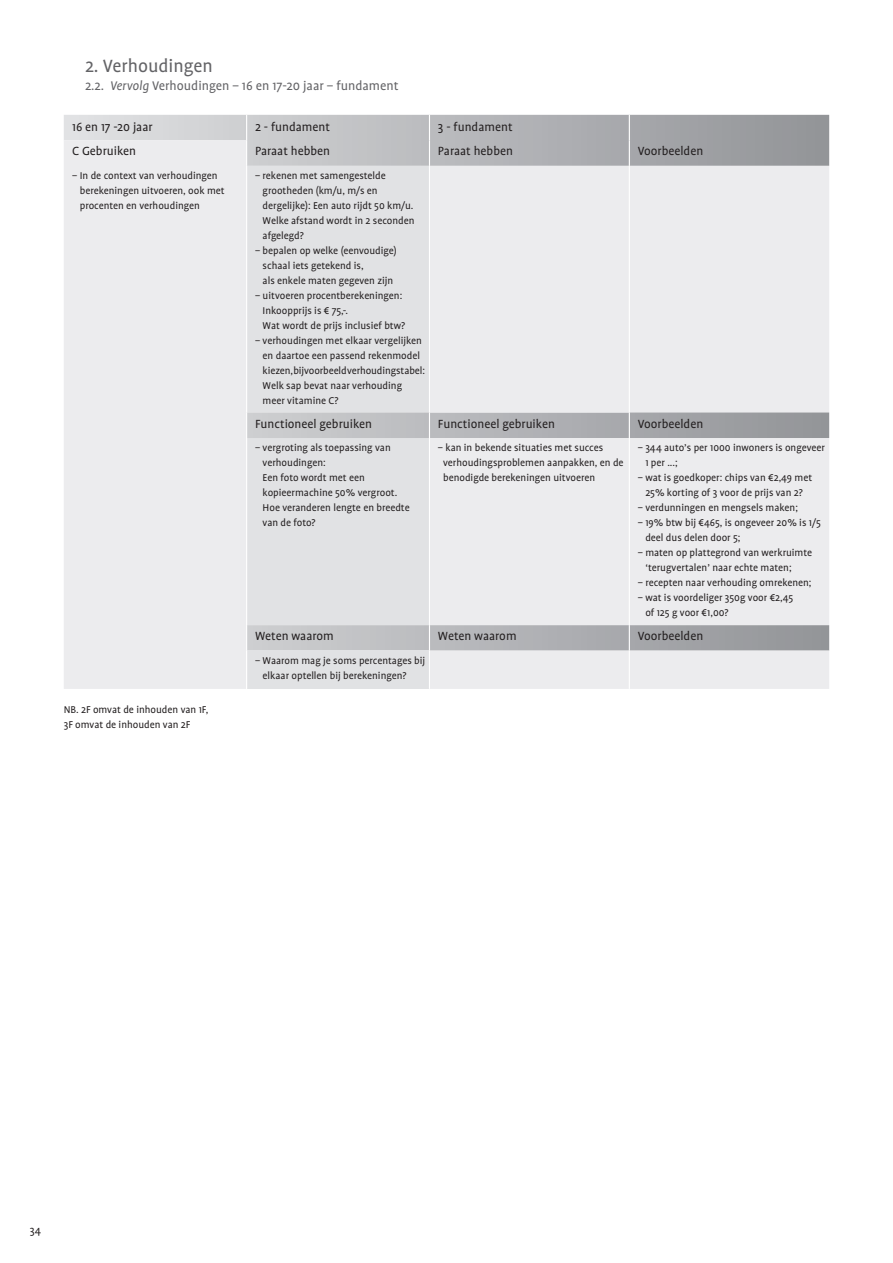
<style>
.page{position:relative;width:893px;height:1263px;background:#fff}
.page>*{position:absolute;margin:0;border:0;box-sizing:border-box;transform-origin:0 0}
.Subkop_groot{font:20.25px "Profile";color:#636366}
.Sub_Subkop{font:14.25px "Profile";color:#636366}
.Tabeltekst{font:13.5px "Profile";color:#231f20}
.t1{font:12px "Profile";color:#231f20}
.Tabeltekst-2{font:11.25px/15px "Profile";color:#231f20}
.s1{font-style:italic}
</style>
<div class="page">
<svg style="left:64px;top:166px;width:765px;height:523px;background:#e5e5e7"></svg>
<div style="left:247px;top:166px;width:182px;height:459px;background:#e1e2e4"></div>
<div style="left:430px;top:166px;width:399px;height:459px;background:#ececee"></div>
<div style="left:247px;top:651px;width:182px;height:38px;background:#e1e2e4"></div>
<hr style="left:429px;top:166px;width:1px;height:246px;background:#fff">
<hr style="left:629px;top:166px;width:1px;height:246px;background:#fff">
<hr style="left:429px;top:438px;width:1px;height:187px;background:#fff">
<hr style="left:629px;top:438px;width:1px;height:187px;background:#fff">
<hr style="left:246px;top:166px;width:1px;height:246px;background:#fff">
<hr style="left:246px;top:438px;width:1px;height:187px;background:#fff">
<hr style="left:429px;top:651px;width:1px;height:38px;background:#fff">
<hr style="left:629px;top:651px;width:1px;height:38px;background:#fff">
<svg style="left:246px;top:625px;width:1px;height:26px"></svg>
<svg style="left:64px;top:115px;width:765px;height:51px;background:#bcbdc0"></svg>
<svg style="left:246px;top:412px;width:583px;height:26px;background:#b1b2b6"></svg>
<svg style="left:429px;top:625px;width:1px;height:26px"></svg>
<svg style="left:629px;top:625px;width:1px;height:26px"></svg>
<hr style="left:246px;top:651px;width:1px;height:38px;background:#fff">
<p class="Subkop_groot" style="left:85px;top:55px;width:129px">2. Verhoudingen</p>
<p class="Sub_Subkop" style="left:85px;top:78px;width:315px">2.2. <span class="s1">Vervolg</span> Verhoudingen – 16 en 17-20 jaar – fundament</p>
<p class="Tabeltekst" style="left:72px;top:120px;width:82px">16 en 17 -20 jaar</p>
<p class="Tabeltekst" style="left:255px;top:120px;width:77px">2 - fundament</p>
<p class="Tabeltekst" style="left:438px;top:120px;width:76px">3 - fundament</p>
<p class="Tabeltekst" style="left:72px;top:144px;width:65px">C Gebruiken</p>
<p class="Tabeltekst-2" style="left:80px;top:168px;width:146px;text-indent:-7px">− In de context van verhoudingen berekeningen uitvoeren, ook met procenten en verhoudingen</p>
<p class="Tabeltekst" style="left:255px;top:144px;width:76px">Paraat hebben</p>
<p class="Tabeltekst" style="left:438px;top:144px;width:76px">Paraat hebben</p>
<p class="Tabeltekst" style="left:638px;top:144px;width:67px">Voorbeelden</p>
<p class="Tabeltekst-2" style="left:263px;top:168px;width:153px;text-indent:-7px">− rekenen met samengestelde grootheden (km/u, m/s en dergelijke): Een auto rijdt 50 km/u.<br>Welke afstand wordt in 2 seconden afgelegd?</p>
<p class="Tabeltekst-2" style="left:263px;top:243px;width:136px;text-indent:-7px">− bepalen op welke (eenvoudige) schaal iets getekend is,<br>als enkele maten gegeven zijn</p>
<p class="Tabeltekst-2" style="left:263px;top:288px;width:144px;text-indent:-7px">− uitvoeren procentberekeningen:<br>Inkoopprijs is € 75,-.<br>Wat wordt de prijs inclusief btw?</p>
<p class="Tabeltekst-2" style="left:263px;top:333px;width:164px;text-indent:-7px">− verhoudingen met elkaar vergelijken en daartoe een passend rekenmodel kiezen, bijvoorbeeld verhoudingstabel:<br>Welk sap bevat naar verhouding meer vitamine C?</p>
<p class="Tabeltekst" style="left:255px;top:417px;width:118px">Functioneel gebruiken</p>
<p class="Tabeltekst" style="left:438px;top:417px;width:118px">Functioneel gebruiken</p>
<p class="Tabeltekst" style="left:638px;top:417px;width:67px">Voorbeelden</p>
<p class="Tabeltekst-2" style="left:263px;top:440px;width:149px;text-indent:-7px">− vergroting als toepassing van verhoudingen:<br>Een foto wordt met een kopieermachine 50% vergroot.<br>Hoe veranderen lengte en breedte van de foto?</p>
<p class="Tabeltekst-2" style="left:443px;top:440px;width:182px;text-indent:-5px">– kan in bekende situaties met succes verhoudingsproblemen aanpakken, en de benodigde berekeningen uitvoeren</p>
<p class="Tabeltekst-2" style="left:645px;top:440px;width:181px;text-indent:-7px">– 344 auto’s per 1000 inwoners is ongeveer<br>1 per ...;</p>
<p class="Tabeltekst-2" style="left:638px;top:470px;width:176px;text-align:center">– wat is goedkoper: chips van €2,49 met<br>25% korting of 3 voor de prijs van 2?</p>
<p class="Tabeltekst-2" style="left:638px;top:500px;width:162px">– verdunningen en mengsels maken;</p>
<p class="Tabeltekst-2" style="left:645px;top:515px;width:177px;text-indent:-7px">– 19% btw bij €465, is ongeveer 20% is 1/5 deel dus delen door 5;</p>
<p class="Tabeltekst-2" style="left:645px;top:545px;width:168px;text-indent:-7px">– maten op plattegrond van werkruimte ‘terugvertalen’ naar echte maten;</p>
<p class="Tabeltekst-2" style="left:638px;top:575px;width:175px">– recepten naar verhouding omrekenen;</p>
<p class="Tabeltekst-2" style="left:645px;top:590px;width:149px;text-indent:-7px">– wat is voordeliger 350g voor €2,45 of 125 g voor €1,00?</p>
<p class="Tabeltekst-2" style="left:64px;top:702px;width:146px">NB. 2F omvat de inhouden van 1F,</p>
<p class="Tabeltekst-2" style="left:64px;top:717px;width:128px">3F omvat de inhouden van 2F</p>
<p class="Tabeltekst" style="left:255px;top:629px;width:80px">Weten waarom</p>
<p class="Tabeltekst" style="left:438px;top:629px;width:80px">Weten waarom</p>
<p class="Tabeltekst" style="left:638px;top:629px;width:67px">Voorbeelden</p>
<p class="Tabeltekst-2" style="left:263px;top:653px;width:164px;text-indent:-7px">− Waarom mag je soms percentages bij elkaar optellen bij berekeningen?</p>
<p class="t1" style="left:30px;top:1224px;width:13px">34</p>
</div>
